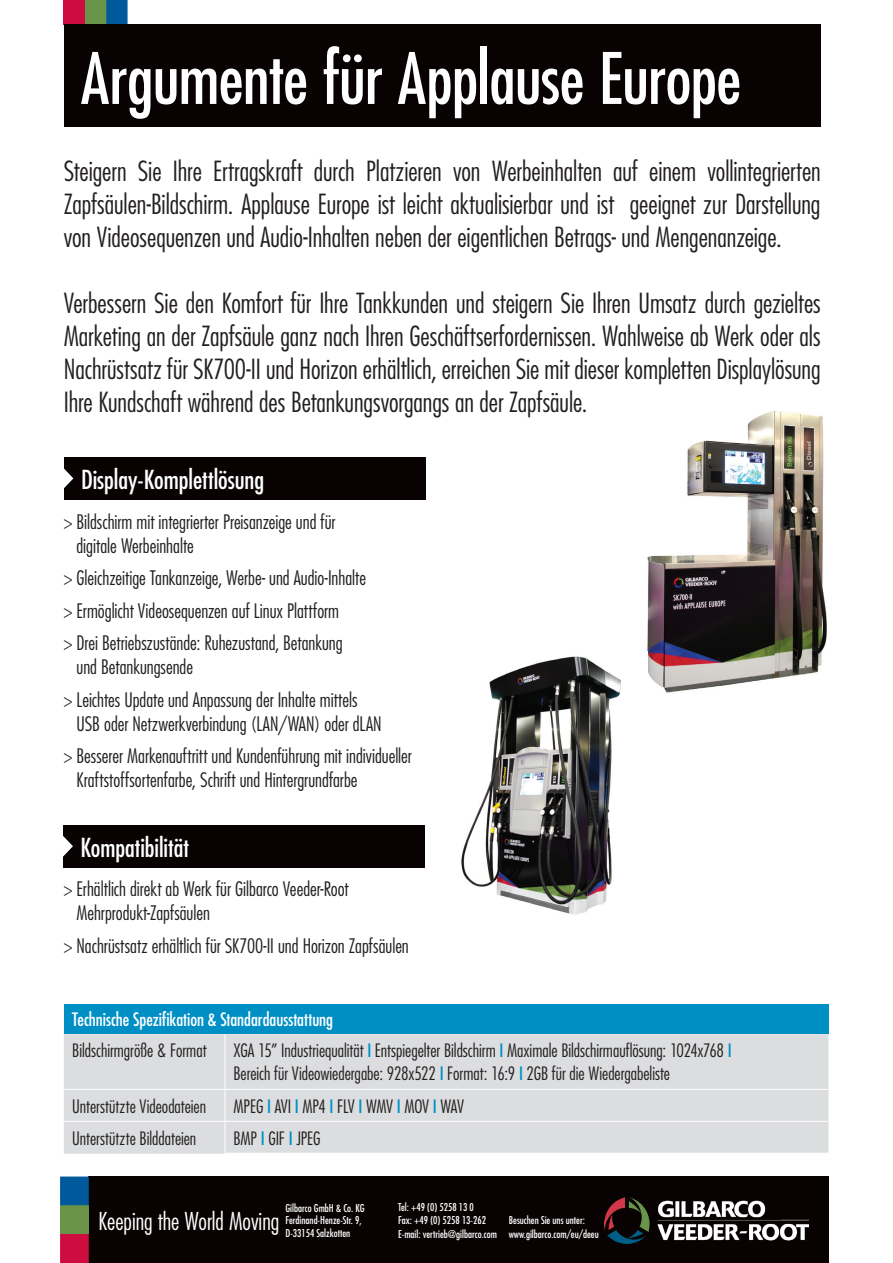
<style>
.page{position:relative;width:893px;height:1263px;background:#fff}
.page>*{position:absolute;margin:0;border:0;box-sizing:border-box;transform-origin:0 0}
.inside_pages_subhead{font:condensed 69px "Futura Std";letter-spacing:-.01em;color:#fff}
.Body_copy_12pt_black{font:300 condensed 27px/33px "Futura Std";letter-spacing:-.005em;color:#231f20;text-align:justify}
.black_boxed_headers{font:condensed 25.5px "Futura Std";color:#fff}
.t1{font:300 condensed 24px "Futura Std";color:#fff}
.t2{font:300 condensed 19.5px/24px "Futura Std";color:#231f20}
.Body_copy_12pt_black-2{font:300 condensed 18px "Futura Std";color:#231f20}
.Body_copy_12pt_black-3{font:condensed 18px "Futura Std";color:#fff}
.t3{font:condensed 10.5px/12.6px "Futura Std";color:#fff}
.s1{font-weight:400;color:#008fc5}
</style>
<div class="page">
<img style="left:647px;top:411px;width:180px;height:282px">
<div style="left:64px;top:0;width:21px;height:24px;background:#cd0d40"></div>
<div style="left:85px;top:0;width:21px;height:24px;background:#699347"></div>
<div style="left:106px;top:0;width:22px;height:24px;background:#00599b"></div>
<div style="left:64px;top:24px;width:757px;height:102px;background:#080302"></div>
<img style="left:461px;top:656px;width:161px;height:259px">
<div style="left:63px;top:825px;width:362px;height:42px;background:#080302"></div>
<svg style="left:63px;top:836px;width:10px;height:21px"></svg>
<div style="left:64px;top:457px;width:361px;height:43px;background:#080302"></div>
<svg style="left:64px;top:468px;width:9px;height:20px"></svg>
<div style="left:64px;top:1004px;width:764px;height:30px;background:#008fc5"></div>
<div style="left:64px;top:1034px;width:764px;height:119px;background:#dcdddf"></div>
<hr style="left:225px;top:1089px;width:603px;height:1px;background:#fff">
<hr style="left:225px;top:1121px;width:603px;height:1px;background:#fff">
<hr style="left:64px;top:1089px;width:161px;height:1px;background:#fff">
<hr style="left:64px;top:1121px;width:161px;height:1px;background:#fff">
<hr style="left:225px;top:1034px;width:1px;height:55px;background:#fff">
<hr style="left:225px;top:1090px;width:1px;height:31px;background:#fff">
<hr style="left:225px;top:1122px;width:1px;height:31px;background:#fff">
<hr style="left:64px;top:1153px;width:161px;height:1px;background:#dcdddf">
<div style="left:89px;top:1177px;width:740px;height:86px;background:#080302"></div>
<div style="left:60px;top:1234px;width:29px;height:29px;background:#cd0d40"></div>
<div style="left:60px;top:1205px;width:29px;height:29px;background:#699347"></div>
<div style="left:60px;top:1176px;width:29px;height:29px;background:#00599b"></div>
<img style="left:604px;top:1197px;width:204px;height:46px">
<p class="inside_pages_subhead" style="left:81px;top:37px;width:662px">Argumente für Applause Europe</p>
<p class="Body_copy_12pt_black" style="left:64px;top:155px;width:758px">Steigern Sie Ihre Ertragskraft durch Platzieren von Werbeinhalten auf einem vollintegrierten Zapfsäulen-Bildschirm. Applause Europe ist leicht aktualisierbar und ist geeignet zur Darstellung von Videosequenzen und Audio-Inhalten neben der eigentlichen Betrags- und Mengenanzeige.</p>
<p class="Body_copy_12pt_black" style="left:64px;top:287px;width:758px">Verbessern Sie den Komfort für Ihre Tankkunden und steigern Sie Ihren Umsatz durch gezieltes Marketing an der Zapfsäule ganz nach Ihren Geschäftserfordernissen. Wahlweise ab Werk oder als Nachrüstsatz für SK700-II und Horizon erhältlich, erreichen Sie mit dieser kompletten Displaylösung Ihre Kundschaft während des Betankungsvorgangs an der Zapfsäule.</p>
<p class="black_boxed_headers" style="left:81px;top:464px;width:185px">Display-Komplettlösung</p>
<p class="t2" style="left:77px;top:509px;width:261px;text-indent:-13px">&gt; Bildschirm mit integrierter Preisanzeige und für digitale Werbeinhalte</p>
<p class="t2" style="left:64px;top:566px;width:304px">&gt; Gleichzeitige Tankanzeige, Werbe- und Audio-Inhalte</p>
<p class="t2" style="left:64px;top:598px;width:277px">&gt; Ermöglicht Videosequenzen auf Linux Plattform</p>
<p class="t2" style="left:77px;top:631px;width:268px;text-indent:-13px">&gt; Drei Betriebszustände: Ruhezustand, Betankung und Betankungsende</p>
<p class="t2" style="left:77px;top:687px;width:307px;text-indent:-13px">&gt; Leichtes Update und Anpassung der Inhalte mittels<br>USB oder Netzwerkverbindung (LAN/WAN) oder dLAN</p>
<p class="t2" style="left:77px;top:744px;width:337px;text-indent:-13px">&gt; Besserer Markenauftritt und Kundenführung mit individueller<br>Kraftstoffsortenfarbe, Schrift und Hintergrundfarbe</p>
<p class="black_boxed_headers" style="left:80px;top:832px;width:110px">Kompatibilität</p>
<p class="t2" style="left:77px;top:877px;width:274px;text-indent:-13px">&gt; Erhältlich direkt ab Werk für Gilbarco Veeder-Root<br>Mehrprodukt-Zapfsäulen</p>
<p class="t2" style="left:64px;top:934px;width:347px">&gt; Nachrüstsatz erhältlich für SK700-II und Horizon Zapfsäulen</p>
<p class="Body_copy_12pt_black-3" style="left:72px;top:1009px;width:262px">Technische Spezifikation &amp; Standardausstattung</p>
<p class="Body_copy_12pt_black-2" style="left:72px;top:1040px;width:136px">Bildschirmgröße &amp; Format</p>
<p class="Body_copy_12pt_black-2" style="left:233px;top:1040px;width:500px">XGA 15” Industriequalität <span class="s1">I</span> Entspiegelter Bildschirm <span class="s1">I</span> Maximale Bildschirmauflösung: 1024x768 <span class="s1">I</span></p>
<p class="Body_copy_12pt_black-2" style="left:233px;top:1063px;width:438px">Bereich für Videowiedergabe: 928x522 <span class="s1">I</span> Format: 16:9 <span class="s1">I</span> 2GB für die Wiedergabeliste</p>
<p class="Body_copy_12pt_black-2" style="left:72px;top:1095px;width:135px">Unterstützte Videodateien</p>
<p class="Body_copy_12pt_black-2" style="left:233px;top:1095px;width:232px">MPEG <span class="s1">I</span> AVI <span class="s1">I</span> MP4 <span class="s1">I</span> FLV <span class="s1">I</span> WMV <span class="s1">I</span> MOV <span class="s1">I</span> WAV</p>
<p class="Body_copy_12pt_black-2" style="left:72px;top:1127px;width:126px">Unterstützte Bilddateien</p>
<p class="Body_copy_12pt_black-2" style="left:233px;top:1127px;width:89px">BMP <span class="s1">I</span> GIF <span class="s1">I</span> JPEG</p>
<p class="t1" style="left:98px;top:1207px;width:183px">Keeping the World Moving</p>
<p class="t3" style="left:285px;top:1201px;width:81px">Gilbarco GmbH &amp; Co. KG<br>Ferdinand-Henze-Str. 9,<br>D-33154 Salzkotten</p>
<p class="t3" style="left:398px;top:1200px;width:77px">Tel: +49 (0) 5258 13 0</p>
<p class="t3" style="left:398px;top:1214px;width:89px">Fax: +49 (0) 5258 13-262</p>
<p class="t3" style="left:509px;top:1214px;width:78px">Besuchen Sie uns unter:</p>
<p class="t3" style="left:398px;top:1227px;width:202px">E-mail: vertrieb@gilbarco.com www.gilbarco.com/eu/deeu</p>
</div>
